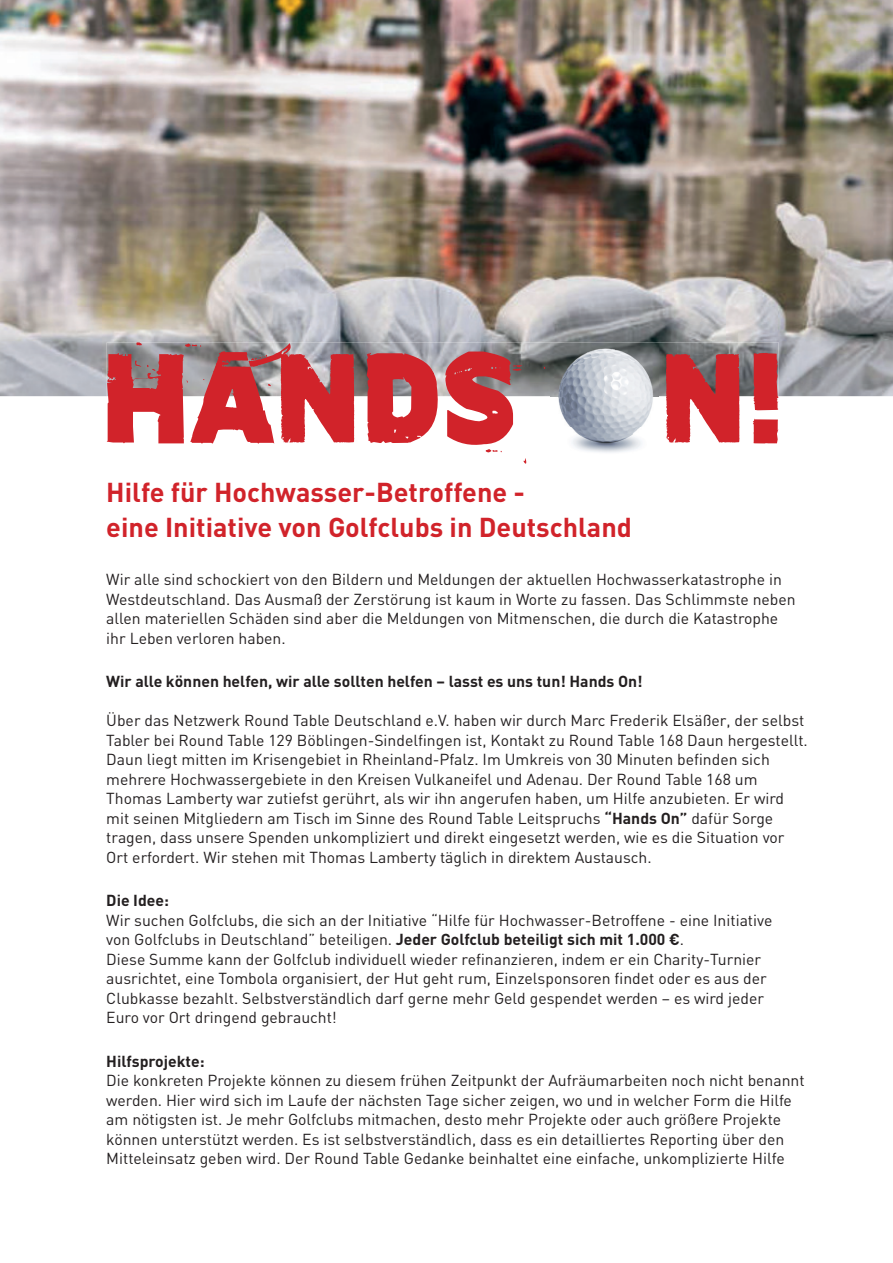
<style>
.page{position:relative;width:893px;height:1263px;background:#fff}
.page>*{position:absolute;margin:0;border:0;box-sizing:border-box;transform-origin:0 0}
.t1{font:129.75px "Amateur Dirty";color:#d1232a}
.t2{font:700 27px/34.5px "DIN";color:#d1232a}
.t3{font:15.75px/19.5px "DIN";color:#231f20}
.t4{font:700 15.75px "DIN";color:#231f20}
.s1{font-weight:700}
</style>
<div class="page">
<img style="left:0;top:0;width:893px;height:396px">
<img style="left:107px;top:342px;width:672px;height:54px">
<img style="left:550px;top:344px;width:108px;height:109px">
<h1 class="t1" style="left:101px;top:325px;width:690px">HANDS N!</h1>
<h2 class="t2" style="left:106px;top:474px;width:527px">Hilfe für Hochwasser-Betroffene -<br>eine Initiative von Golfclubs in Deutschland</h2>
<p class="t3" style="left:106px;top:570px;width:691px">Wir alle sind schockiert von den Bildern und Meldungen der aktuellen Hochwasserkatastrophe in Westdeutschland. Das Ausmaß der Zerstörung ist kaum in Worte zu fassen. Das Schlimmste neben allen materiellen Schäden sind aber die Meldungen von Mitmenschen, die durch die Katastrophe ihr Leben verloren haben.</p>
<p class="t4" style="left:106px;top:671px;width:538px">Wir alle können helfen, wir alle sollten helfen – lasst es uns tun! Hands On!</p>
<p class="t3" style="left:106px;top:711px;width:703px">Über das Netzwerk Round Table Deutschland e.V. haben wir durch Marc Frederik Elsäßer, der selbst Tabler bei Round Table 129 Böblingen-Sindelfingen ist, Kontakt zu Round Table 168 Daun hergestellt.<br>Daun liegt mitten im Krisengebiet in Rheinland-Pfalz. Im Umkreis von 30 Minuten befinden sich mehrere Hochwassergebiete in den Kreisen Vulkaneifel und Adenau. Der Round Table 168 um Thomas Lamberty war zutiefst gerührt, als wir ihn angerufen haben, um Hilfe anzubieten. Er wird mit seinen Mitgliedern am Tisch im Sinne des Round Table Leitspruchs <span class="s1">“Hands On”</span> dafür Sorge tragen, dass unsere Spenden unkompliziert und direkt eingesetzt werden, wie es die Situation vor Ort erfordert. Wir stehen mit Thomas Lamberty täglich in direktem Austausch.</p>
<p class="t4" style="left:106px;top:890px;width:64px">Die Idee:</p>
<p class="t3" style="left:106px;top:910px;width:668px">Wir suchen Golfclubs, die sich an der Initiative “Hilfe für Hochwasser-Betroffene - eine Initiative von Golfclubs in Deutschland” beteiligen. <span class="s1">Jeder Golfclub beteiligt sich mit 1.000 €</span>.<br>Diese Summe kann der Golfclub individuell wieder refinanzieren, indem er ein Charity-Turnier ausrichtet, eine Tombola organisiert, der Hut geht rum, Einzelsponsoren findet oder es aus der Clubkasse bezahlt. Selbstverständlich darf gerne mehr Geld gespendet werden – es wird jeder Euro vor Ort dringend gebraucht!</p>
<p class="t4" style="left:106px;top:1050px;width:100px">Hilfsprojekte:</p>
<p class="t3" style="left:106px;top:1071px;width:700px">Die konkreten Projekte können zu diesem frühen Zeitpunkt der Aufräumarbeiten noch nicht benannt werden. Hier wird sich im Laufe der nächsten Tage sicher zeigen, wo und in welcher Form die Hilfe am nötigsten ist. Je mehr Golfclubs mitmachen, desto mehr Projekte oder auch größere Projekte können unterstützt werden. Es ist selbstverständlich, dass es ein detailliertes Reporting über den Mitteleinsatz geben wird. Der Round Table Gedanke beinhaltet eine einfache, unkomplizierte Hilfe</p>
</div>
